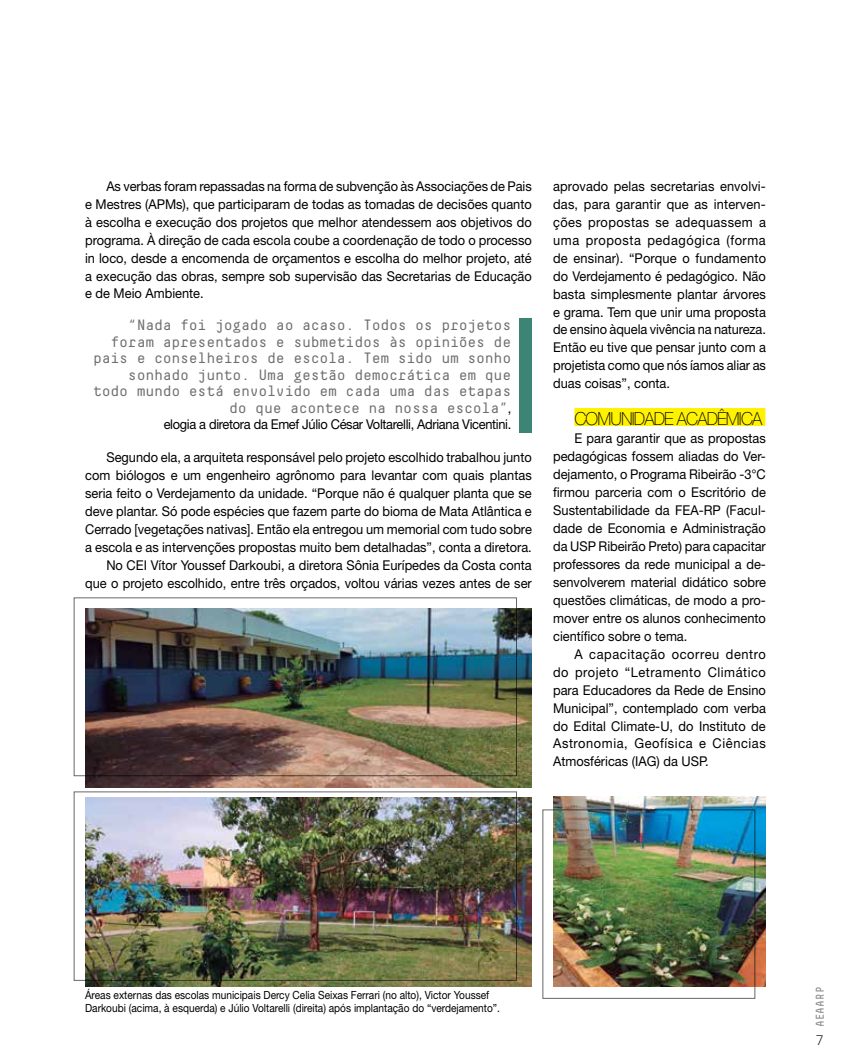
<style>
.page{position:relative;width:851px;height:1063px;background:#fff}
.page>*{position:absolute;margin:0;border:0;box-sizing:border-box;transform-origin:0 0}
.t1{font:100 18px "Helvetica Neue LT Std";letter-spacing:-.05em;color:#000;scale:.95 1}
.t2{font:15px/16.5px "Decima Mono Pro";letter-spacing:-.02em;color:#6d6e71;text-align:right}
.t3{font:13.5px/18px "Helvetica Neue LT Std";color:#000;text-align:justify;scale:.95 1}
.t4{font:13.5px "Helvetica Neue LT Std";letter-spacing:-.025em;color:#000;scale:.95 1}
.t5{font:300 13.5px "Open Sans";color:#000}
.t6{font:11.25px/13.5px "Helvetica Neue LT Std";color:#000;scale:.9 1}
.t7{font:11.25px "Decima Mono Pro";color:#808285}
.s1{font-family:"Helvetica Neue LT Std";font-size:13.5px;color:#000}
</style>
<div class="page">
<img style="left:85px;top:609px;width:446px;height:178px">
<img style="left:85px;top:797px;width:446px;height:189px">
<div style="left:519px;top:318px;width:12px;height:115px;background:#3c8476"></div>
<img style="left:553px;top:796px;width:212px;height:190px">
<div style="left:574px;top:408px;width:191px;height:18px;background:#fff200"></div>
<p class="t3" style="left:85px;top:177px;width:472px;text-indent:21px">As verbas foram repassadas na forma de subvenção às Associações de Pais e Mestres (APMs), que participaram de todas as tomadas de decisões quanto à escolha e execução dos projetos que melhor atendessem aos objetivos do programa. À direção de cada escola coube a coordenação de todo o processo in loco, desde a encomenda de orçamentos e escolha do melhor projeto, até a execução das obras, sempre sob supervisão das Secretarias de Educação e de Meio Ambiente.</p>
<p class="t2" style="left:93px;top:317px;width:419px">“Nada foi jogado ao acaso. Todos os projetos foram apresentados e submetidos às opiniões de pais e conselheiros de escola. Tem sido um sonho sonhado junto. Uma gestão democrática em que todo mundo está envolvido em cada uma das etapas do que acontece na nossa escola”<span class="s1">,</span></p>
<p class="t4" style="left:164px;top:416px;width:367px">elogia a diretora da Emef Júlio César Voltarelli, Adriana Vicentini.</p>
<p class="t3" style="left:85px;top:448px;width:472px;text-align:right">Segundo ela, a arquiteta responsável pelo projeto escolhido trabalhou junto com biólogos e um engenheiro agrônomo para levantar com quais plantas seria feito o Verdejamento da unidade. “Porque não é qualquer planta que se deve plantar. Só pode espécies que fazem parte do bioma de Mata Atlântica e Cerrado [vegetações nativas]. Então ela entregou um memorial com tudo sobre a escola e as intervenções propostas muito bem detalhadas”, conta a diretora.<br>No CEI Vítor Youssef Darkoubi, a diretora Sônia Eurípedes da Costa conta que o projeto escolhido, entre três orçados, voltou várias vezes antes de ser</p>
<p class="t3" style="left:553px;top:177px;width:225px">aprovado pelas secretarias envolvi&shy;das, para garantir que as interven&shy;ções propostas se adequassem a uma proposta pedagógica (forma de ensinar). “Porque o fundamento do Verdejamento é pedagógico. Não basta simplesmente plantar árvores e grama. Tem que unir uma proposta de ensino àquela vivência na natureza.<br>Então eu tive que pensar junto com a projetista como que nós íamos aliar as duas coisas”, conta.</p>
<h1 class="t1" style="left:574px;top:408px;width:199px">COMUNIDADE ACADÊMICA</h1>
<p class="t3" style="left:553px;top:429px;width:225px;text-indent:21px">E para garantir que as propostas pedagógicas fossem aliadas do Ver&shy;dejamento, o Programa Ribeirão -3°C firmou parceria com o Escritório de Sustentabilidade da FEA-RP (Facul&shy;dade de Economia e Administração da USP Ribeirão Preto) para capacitar professores da rede municipal a de&shy;senvolverem material didático sobre questões climáticas, de modo a pro&shy;mover entre os alunos conhecimento científico sobre o tema.</p>
<p class="t3" style="left:553px;top:645px;width:225px;text-indent:21px">A capacitação ocorreu dentro do projeto “Letramento Climático para Educadores da Rede de Ensino Municipal”, contemplado com verba do Edital Climate-U, do Instituto de Astronomia, Geofísica e Ciências Atmosféricas (IAG) da USP.</p>
<p class="t6" style="left:85px;top:988px;width:462px">Áreas externas das escolas municipais Dercy Celia Seixas Ferrari (no alto), Victor Youssef<br>Darkoubi (acima, à esquerda) e Júlio Voltarelli (direita) após implantação do “verdejamento”.</p>
<p class="t7" style="left:813px;top:1027px;width:42px;rotate:-90deg">AEAARP</p>
<p class="t5" style="left:815px;top:1031px;width:9px">7</p>
</div>
